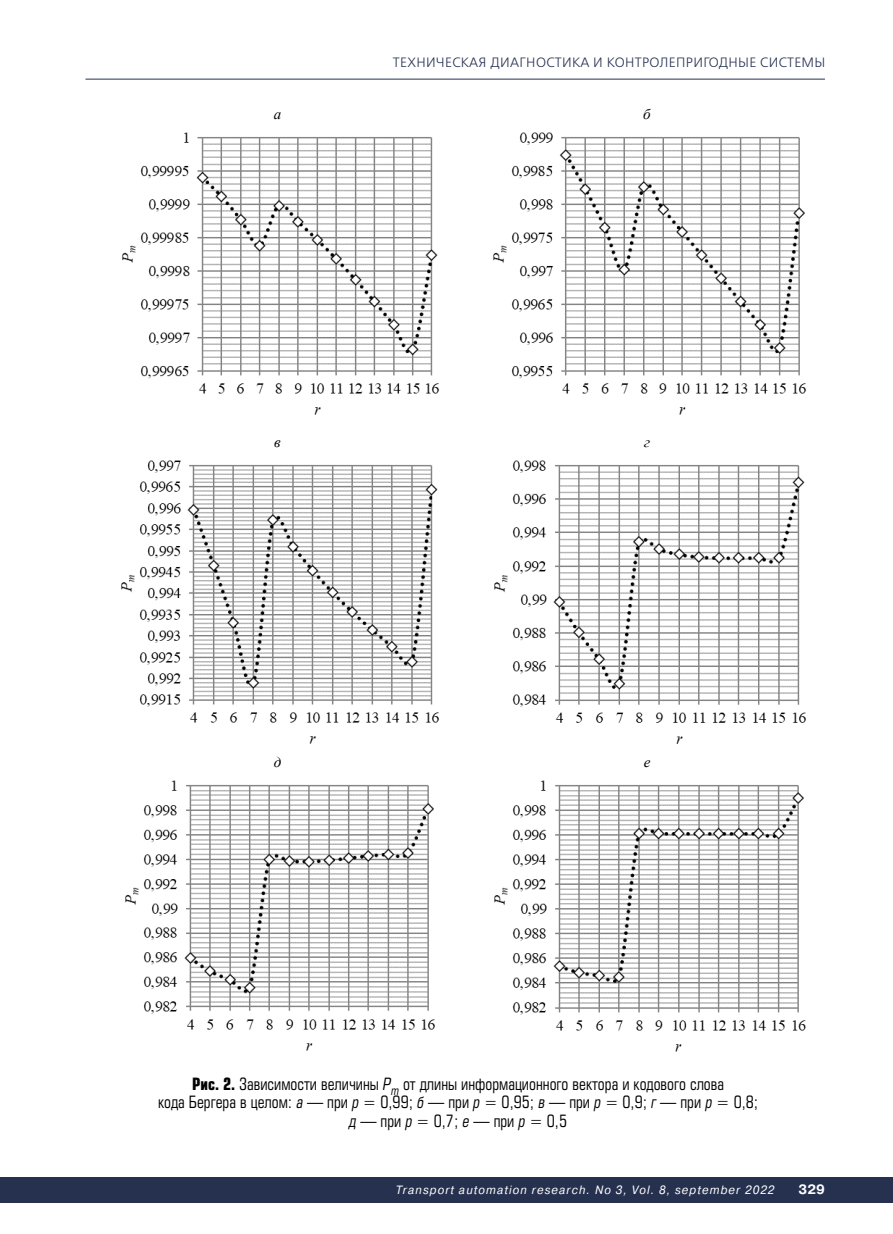
<style>
.page{position:relative;width:893px;height:1234px;background:#fff}
.page>*{position:absolute;margin:0;border:0;box-sizing:border-box;transform-origin:0 0}
.Подрисунок{font:16.5px/18.5px "Europe Cond";color:#000;text-align:center;scale:.95 1}
.t1{font:italic 15px "Times New Roman";color:#000}
.t2{font:13.5px "Free Set C";letter-spacing:.025em;color:#263150}
.t3{font:700 13.5px "Pragmatica C";color:#fff}
.t4{font:italic 12px "Pragmatica C";letter-spacing:.095em;color:#fff;scale:.94 1}
.s1{font-weight:700}
.s2{font-style:italic}
</style>
<div class="page">
<hr style="left:85px;top:79px;width:740px;height:1px;background:#263150">
<div style="left:0;top:1177px;width:893px;height:25px;background:#263150"></div>
<img style="left:122px;top:132px;width:317px;height:283px">
<img style="left:493px;top:132px;width:313px;height:283px">
<img style="left:121px;top:460px;width:318px;height:282px">
<img style="left:494px;top:460px;width:312px;height:284px">
<img style="left:125px;top:780px;width:310px;height:271px">
<img style="left:494px;top:780px;width:312px;height:272px">
<p class="t2" style="left:393px;top:54px;width:434px">ТЕХНИЧЕСКАЯ ДИАГНОСТИКА И КОНТРОЛЕПРИГОДНЫЕ СИСТЕМЫ</p>
<p class="t1" style="left:274px;top:104px;width:9px">а</p>
<p class="t1" style="left:643px;top:104px;width:9px">б</p>
<p class="t1" style="left:274px;top:431px;width:8px">в</p>
<p class="t1" style="left:644px;top:431px;width:7px">г</p>
<p class="t1" style="left:274px;top:751px;width:9px">д</p>
<p class="t1" style="left:644px;top:751px;width:8px">е</p>
<p class="Подрисунок" style="left:158px;top:1074px;width:633px"><span class="s1">Рис. 2.</span> Зависимости величины <span class="s2">P</span><sub>m</sub> от длины информационного вектора и кодового слова<br>кода Бергера в целом: <span class="s2">а</span> — при <span class="s2">p</span> = 0,99; <span class="s2">б</span> — при <span class="s2">p</span> = 0,95; <span class="s2">в</span> — при <span class="s2">p</span> = 0,9; <span class="s2">г</span> — при <span class="s2">p</span> = 0,8; <span class="s2">д</span> — при <span class="s2">p</span> = 0,7; <span class="s2">е —</span> при <span class="s2">p</span> = 0,5</p>
<p class="t4" style="left:396px;top:1183px;width:404px">Transport automation research. No 3, Vol. 8, september 2022</p>
<p class="t3" style="left:799px;top:1181px;width:28px">329</p>
</div>
